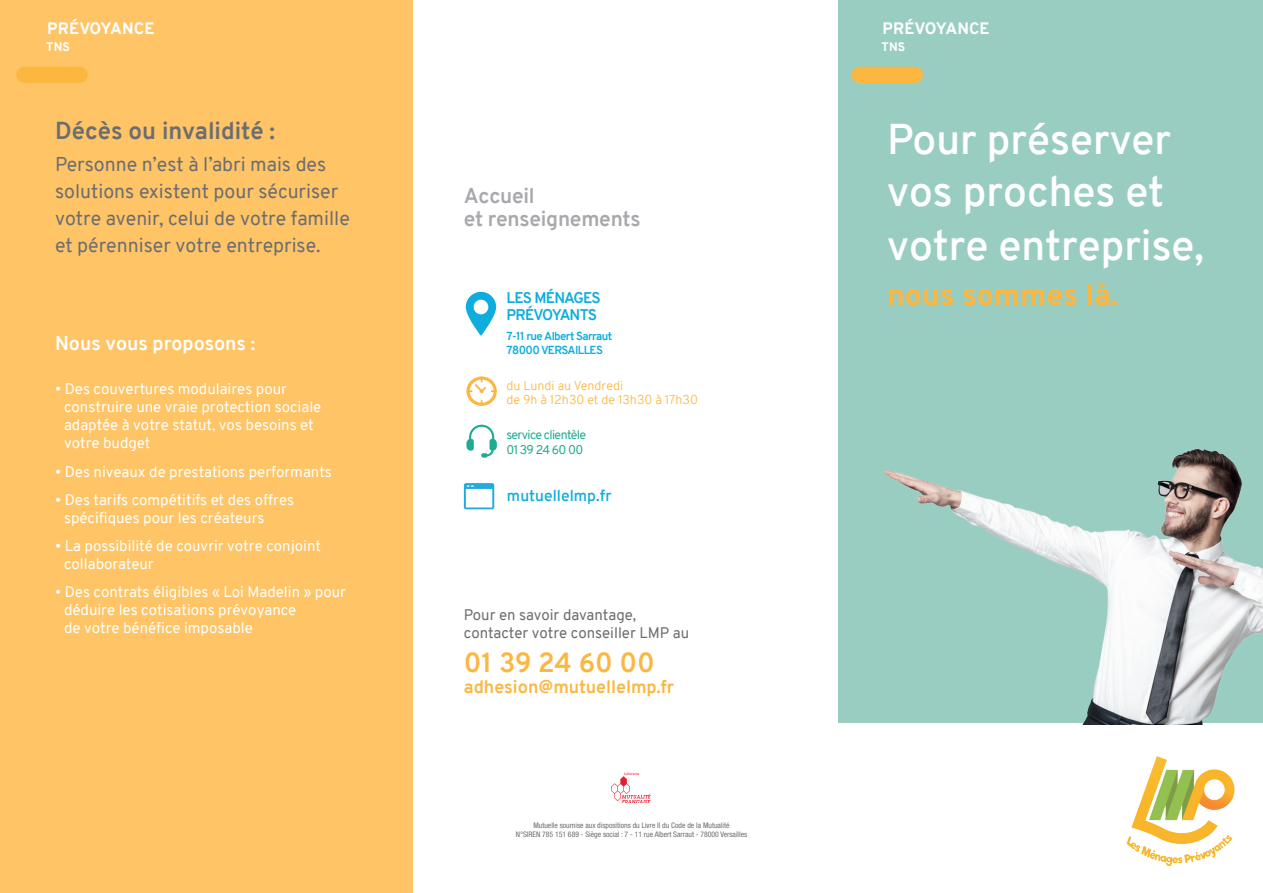
<style>
.page{position:relative;width:1263px;height:893px;background:#fff}
.page>*{position:absolute;margin:0;border:0;box-sizing:border-box;transform-origin:0 0}
.t1{font:600 42px/53.1px "Overpass";color:#fff}
.t2{font:800 30px "Overpass";color:#fcb740}
.t3{font:700 27px "Overpass";color:#fcb740}
.t4{font:700 24px "Overpass";color:#6c6d70}
.t5{font:700 21px/23.1px "Overpass";letter-spacing:-.01em;color:#a8a9ad}
.t6{font:19.5px/27px "Overpass";color:#6c6d70}
.t7{font:700 19.5px "Overpass";color:#fff}
.t8{font:700 18px "Overpass";color:#fcb740}
.t9{font:800 16.2px "Overpass";letter-spacing:.01em;color:#fff}
.t10{font:600 15.6px "Overpass";letter-spacing:.005em;color:#0eadde}
.t11{font:700 15.15px/17px "Overpass";letter-spacing:-.05em;color:#0eadde}
.t12{font:15px/18px "Overpass";color:#fff}
.t13{font:15px/17.7px "Overpass";color:#6c6d70}
.t14{font:300 12.6px/14.1px "Overpass";color:#fcb740}
.t15{font:12.3px/14.9px "Overpass";letter-spacing:-.05em;color:#1dac93}
.t16{font:800 12.15px "Overpass";letter-spacing:.01em;color:#fff}
.t17{font:700 11.4px/13.6px "Overpass";letter-spacing:-.05em;color:#0eadde}
.t18{font:condensed 7.65px/8.7px "Helvetica Neue LT Std";color:#6c6d70;text-align:center}
</style>
<div class="page">
<div style="left:0;top:0;width:412px;height:893px;background:#fec466"></div>
<div style="left:24px;top:67px;width:56px;height:16px;background:#fcb740"></div>
<svg style="left:466px;top:292px;width:30px;height:43px"></svg>
<svg style="left:466px;top:425px;width:31px;height:33px"></svg>
<svg style="left:464px;top:483px;width:30px;height:26px"></svg>
<svg style="left:466px;top:376px;width:31px;height:30px"></svg>
<svg style="left:611px;top:772px;width:40px;height:31px"></svg>
<img style="left:1126px;top:756px;width:109px;height:110px">
<div style="left:839px;top:0;width:424px;height:723px;background:#99cdc1"></div>
<img style="left:883px;top:448px;width:380px;height:276px">
<div style="left:859px;top:67px;width:56px;height:16px;background:#fcb740"></div>
<p class="t9" style="left:48px;top:17px;width:109px">PRÉVOYANCE</p>
<p class="t16" style="left:47px;top:39px;width:25px">TNS</p>
<h3 class="t4" style="left:56px;top:114px;width:222px">Décès ou invalidité :</h3>
<h3 class="t6" style="left:56px;top:151px;width:296px">Personne n’est à l’abri mais des solutions existent pour sécuriser votre avenir, celui de votre famille et pérenniser votre entreprise.</h3>
<h3 class="t7" style="left:56px;top:329px;width:202px">Nous vous proposons :</h3>
<p class="t12" style="left:65px;top:380px;width:259px;text-indent:-9px">• Des couvertures modulaires pour construire une vraie protection sociale adaptée à votre statut, vos besoins et votre budget</p>
<p class="t12" style="left:56px;top:462px;width:278px">• Des niveaux de prestations performants</p>
<p class="t12" style="left:65px;top:491px;width:232px;text-indent:-9px">• Des tarifs compétitifs et des offres spécifiques pour les créateurs</p>
<p class="t12" style="left:65px;top:537px;width:259px;text-indent:-9px">• La possibilité de couvrir votre conjoint collaborateur</p>
<p class="t12" style="left:65px;top:583px;width:283px;text-indent:-9px">• Des contrats éligibles « Loi Madelin » pour déduire les cotisations prévoyance<br>de votre bénéfice imposable</p>
<h3 class="t5" style="left:465px;top:185px;width:178px">Accueil<br>et renseignements</h3>
<p class="t11" style="left:508px;top:289px;width:96px">LES MÉNAGES<br>PRÉVOYANTS</p>
<p class="t17" style="left:508px;top:329px;width:107px">7-11 rue Albert Sarraut<br>78000 VERSAILLES</p>
<p class="t14" style="left:507px;top:378px;width:162px">du Lundi au Vendredi<br>de 9h à 12h et de 13h à 17h30</p>
<p class="t14" style="left:569px;top:393px;width:131px">30 et de 13h30 à 17h30</p>
<p class="t15" style="left:507px;top:428px;width:81px">service clientèle<br>01 39 24 60 00</p>
<p class="t10" style="left:508px;top:484px;width:106px">mutuellelmp.fr</p>
<p class="t13" style="left:465px;top:606px;width:227px">Pour en savoir davantage, contacter votre conseiller LMP au</p>
<h3 class="t3" style="left:465px;top:643px;width:190px">01 39 24 60 36</h3>
<p class="t8" style="left:465px;top:674px;width:234px">prevoyance@mutuellelmp.fr</p>
<h3 class="t3" style="left:619px;top:643px;width:37px">00</h3>
<p class="t8" style="left:464px;top:674px;width:212px">adhesion@mutuellelmp.fr</p>
<p class="t18" style="left:516px;top:821px;width:233px">Mutuel e soumise aux dispositions du Livre I du Code de la Mutualité<br>N°SIREN 785 151 689 - Siège social : 7 - 11 rue Albert Sarraut - 78000 Versail es</p>
<p class="t18" style="left:517px;top:821px;width:233px">Mutuelle soumise aux dispositions du Livre II du Code de la Mutualité<br>N°SIREN 785 151 689 - Siège social : 7 - 11 rue Albert Sarraut - 78000 Versailles</p>
<p class="t9" style="left:882px;top:17px;width:109px">PRÉVOYANCE</p>
<p class="t16" style="left:881px;top:39px;width:25px">TNS</p>
<h1 class="t1" style="left:887px;top:113px;width:318px">Pour préserver vos proches et votre entreprise,</h1>
<h2 class="t2" style="left:887px;top:273px;width:232px">nous sommes là.</h2>
</div>
